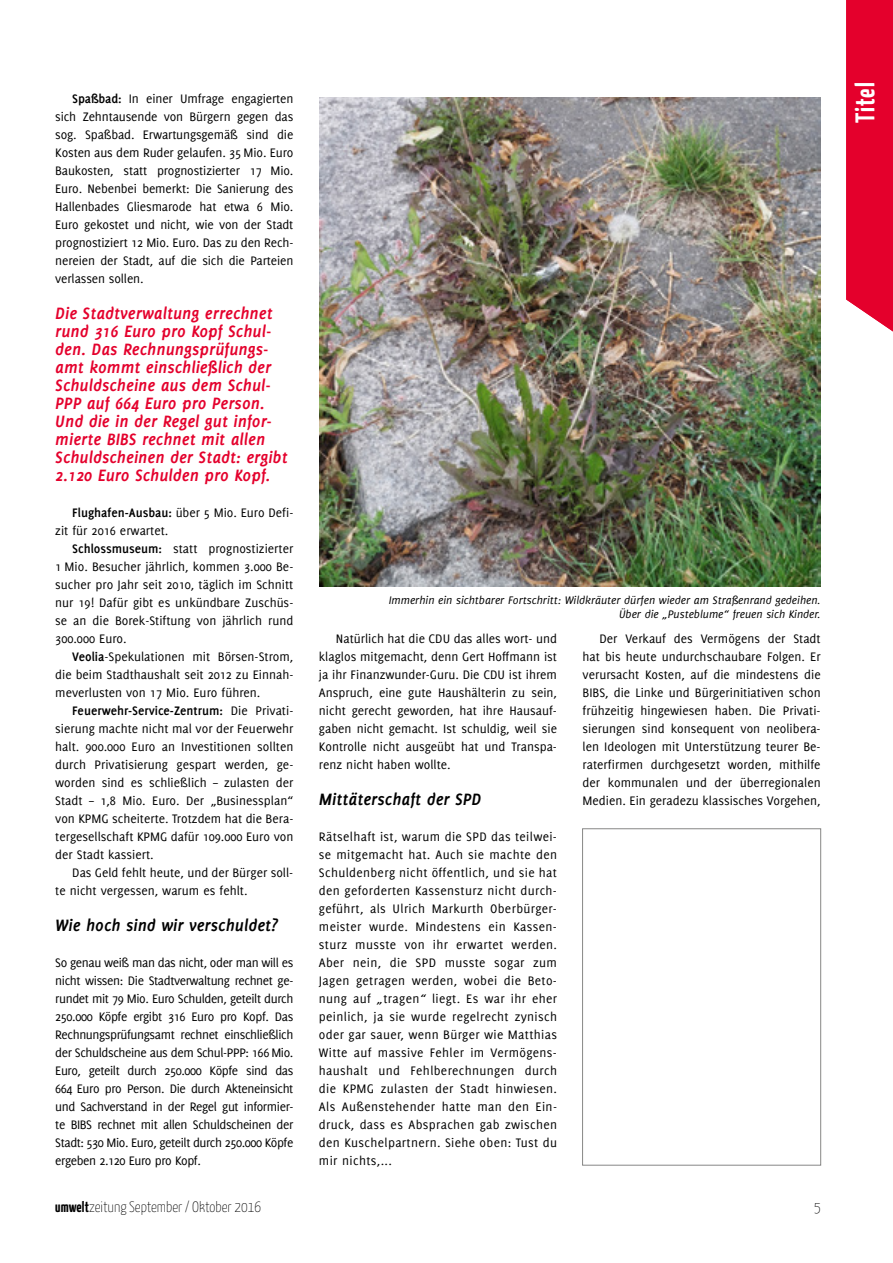
<style>
.page{position:relative;width:893px;height:1263px;background:#fff}
.page>*{position:absolute;margin:0;border:0;box-sizing:border-box;transform-origin:0 0}
.t1{font:700 27px "Yanone Kaffeesatz";letter-spacing:.04em;color:#fff}
.t2{font:italic 700 18px/18px "Delicious";color:#e4002c}
.t3{font:italic 700 18px "Delicious";color:#000}
.t4{font:100 15px "Yanone Kaffeesatz";color:#000}
.t5{font:13.5px/18px "Delicious";color:#000;text-align:justify}
.t6{font:italic 12px/14.4px "Delicious";color:#000;text-align:right}
.s1{font-weight:700}
.s2{font-style:italic}
</style>
<div class="page">
<img style="left:319px;top:98px;width:502px;height:488px">
<div style="left:582px;top:828px;width:239px;height:337px;border:1px solid #878786"></div>
<svg style="left:846px;top:0;width:47px;height:332px;background:#e50c36"></svg>
<p class="t5" style="left:55px;top:89px;width:240px;text-indent:17px"><span class="s1">Spaßbad:</span> In einer Umfrage engagierten sich Zehntausende von Bürgern gegen das sog. Spaßbad. Erwartungsgemäß sind die Kosten aus dem Ruder gelaufen. 35 Mio. Euro Baukosten, statt prognostizierter 17 Mio.<br>Euro. Nebenbei bemerkt: Die Sanierung des Hallenbades Gliesmarode hat etwa 6 Mio.<br>Euro gekostet und nicht, wie von der Stadt prognostiziert 12 Mio. Euro. Das zu den Rech&shy;nereien der Stadt, auf die sich die Parteien verlassen sollen.</p>
<p class="t2" style="left:55px;top:304px;width:234px">Die Stadtverwaltung errechnet rund 316 Euro pro Kopf Schul&shy;den. Das Rechnungsprüfungs&shy;amt kommt einschließlich der<br>Schuldscheine aus dem Schul-<br>PPP auf 664 Euro pro Person.<br>Und die in der Regel gut infor&shy;mierte BIBS rechnet mit allen<br>Schuldscheinen der Stadt: ergibt<br>2.120 Euro Schulden pro Kopf.</p>
<p class="t5" style="left:55px;top:503px;width:240px;text-indent:17px"><span class="s1">Flughafen-Ausbau:</span> über 5 Mio. Euro Defi&shy;zit für 2016 erwartet.</p>
<p class="t5" style="left:55px;top:539px;width:240px;text-indent:17px"><span class="s1">Schlossmuseum:</span> statt prognostizierter 1 Mio. Besucher jährlich, kommen 3.000 Be&shy;sucher pro Jahr seit 2010, täglich im Schnitt nur 19! Dafür gibt es unkündbare Zuschüs&shy;se an die Borek-Stiftung von jährlich rund 300.000 Euro.</p>
<p class="t5" style="left:55px;top:647px;width:240px;text-indent:17px"><span class="s1">Veolia</span>-Spekulationen mit Börsen-Strom, die beim Stadthaushalt seit 2012 zu Einnah&shy;meverlusten von 17 Mio. Euro führen.</p>
<p class="t5" style="left:55px;top:701px;width:240px;text-indent:17px"><span class="s1">Feuerwehr-Service-Zentrum:</span> Die Privati&shy;sierung machte nicht mal vor der Feuerwehr halt. 900.000 Euro an Investitionen sollten durch Privatisierung gespart werden, ge&shy;worden sind es schließlich – zulasten der Stadt – 1,8 Mio. Euro. Der „Businessplan“ von KPMG scheiterte. Trotzdem hat die Bera&shy;tergesellschaft KPMG dafür 109.000 Euro von der Stadt kassiert.</p>
<p class="t5" style="left:55px;top:863px;width:240px;text-indent:17px">Das Geld fehlt heute, und der Bürger soll&shy;te nicht vergessen, warum es fehlt.</p>
<h2 class="t3" style="left:55px;top:915px;width:225px">Wie hoch sind wir verschuldet?</h2>
<p class="t5" style="left:55px;top:953px;width:240px">So genau weiß man das nicht, oder man will es nicht wissen: Die Stadtverwaltung rechnet ge&shy;rundet mit 79 Mio. Euro Schulden, geteilt durch 250.000 Köpfe ergibt 316 Euro pro Kopf. Das Rechnungsprüfungsamt rechnet einschließlich der Schuldscheine aus dem Schul-PPP: 166 Mio.<br>Euro, geteilt durch 250.000 Köpfe sind das 664 Euro pro Person. Die durch Akteneinsicht und Sachverstand in der Regel gut informier&shy;te BIBS rechnet mit allen Schuldscheinen der Stadt: 530 Mio. Euro, geteilt durch 250.000 Köpfe ergeben 2.120 Euro pro Kopf.</p>
<p class="t6" style="left:389px;top:593px;width:433px">Immerhin ein sichtbarer Fortschritt: Wildkräuter dürfen wieder am Straßenrand gedeihen.<br>Über die „Pusteblume“ freuen sich Kinder.</p>
<p class="t5" style="left:319px;top:629px;width:240px;text-indent:17px">Natürlich hat die CDU das alles wort- und klaglos mitgemacht, denn Gert Hoffmann ist ja ihr Finanzwunder-Guru. Die CDU ist ihrem Anspruch, eine gute Haushälterin zu sein, nicht gerecht geworden, hat ihre Hausauf&shy;gaben nicht gemacht. Ist schuldig, weil sie Kontrolle nicht ausgeübt hat und Transpa&shy;renz nicht haben wollte.</p>
<h2 class="t3" style="left:319px;top:789px;width:164px">Mittäterschaft der SPD</h2>
<p class="t5" style="left:319px;top:827px;width:240px">Rätselhaft ist, warum die SPD das teilwei&shy;se mitgemacht hat. Auch sie machte den Schuldenberg nicht öffentlich, und sie hat den geforderten Kassensturz nicht durch&shy;geführt, als Ulrich Markurth Oberbürger&shy;meister wurde. Mindestens ein Kassen&shy;sturz musste von ihr erwartet werden.<br>Aber nein, die SPD musste sogar zum Jagen getragen werden, wobei die Beto&shy;nung auf <span class="s2">„</span>tragen<span class="s2">“</span> liegt. Es war ihr eher peinlich, ja sie wurde regelrecht zynisch oder gar sauer, wenn Bürger wie Matthias Witte auf massive Fehler im Vermögens&shy;haushalt und Fehlberechnungen durch die KPMG zulasten der Stadt hinwiesen.<br>Als Außenstehender hatte man den Ein&shy;druck, dass es Absprachen gab zwischen den Kuschelpartnern. Siehe oben: Tust du mir nichts,...</p>
<p class="t5" style="left:583px;top:629px;width:240px;text-indent:17px">Der Verkauf des Vermögens der Stadt hat bis heute undurchschaubare Folgen. Er verursacht Kosten, auf die mindestens die BIBS, die Linke und Bürgerinitiativen schon frühzeitig hingewiesen haben. Die Privati&shy;sierungen sind konsequent von neolibera&shy;len Ideologen mit Unterstützung teurer Be&shy;raterfirmen durchgesetzt worden, mithilfe der kommunalen und der überregionalen Medien. Ein geradezu klassisches Vorgehen,</p>
<p class="t4" style="left:55px;top:1197px;width:208px"><span class="s1">umwelt</span>zeitung September / Oktober 2016</p>
<p class="t4" style="left:814px;top:1198px;width:8px">5</p>
<h1 class="t1" style="left:849px;top:123px;width:42px;rotate:-90deg">Titel</h1>
</div>
